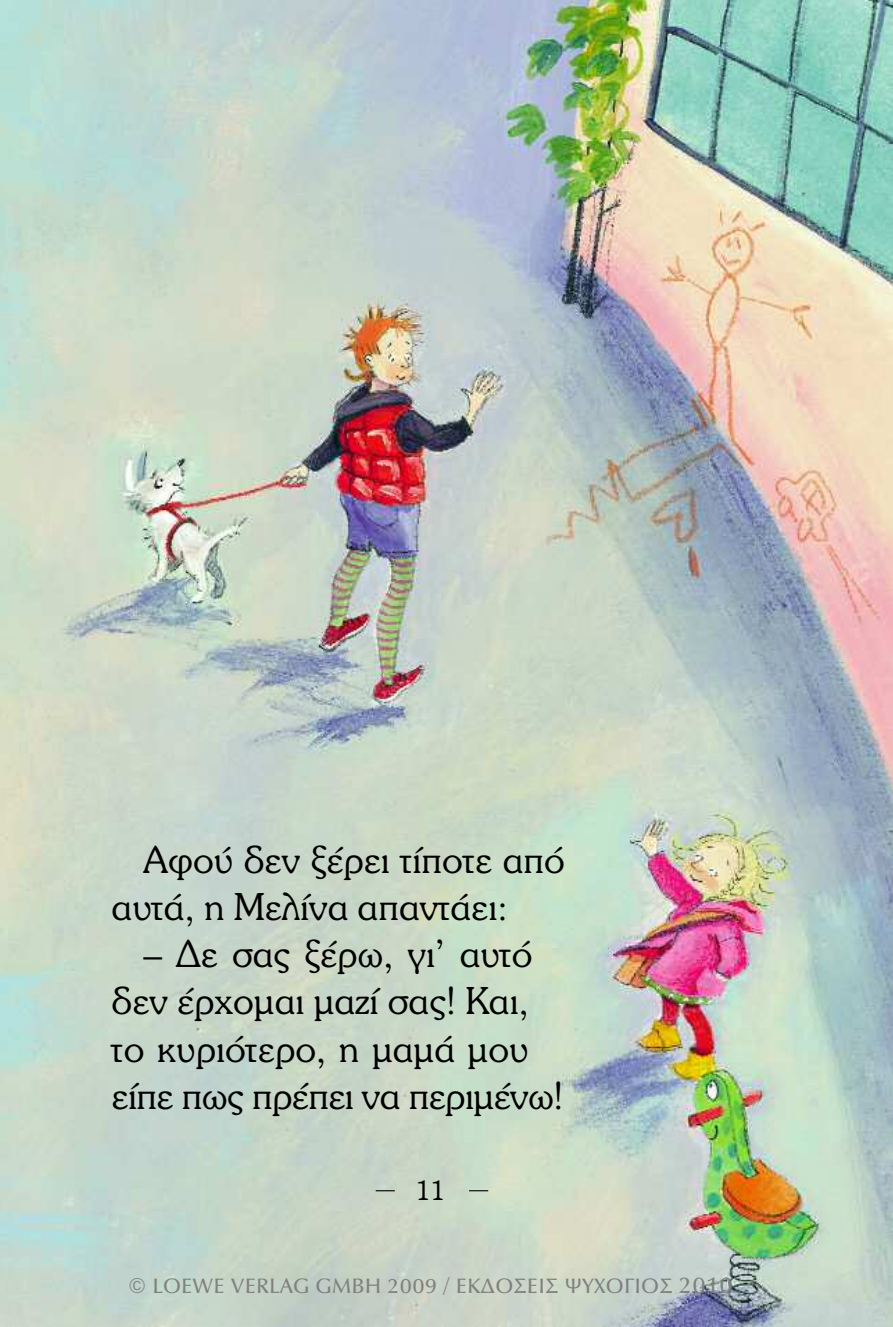
<style>
.page{position:relative;width:893px;height:1327px;background:#fff}
.page>*{position:absolute;margin:0;border:0;box-sizing:border-box;transform-origin:0 0}
.t1{font:300 40.5px/47.2px "UB Souvenir";color:#000}
.t2{font:300 29.25px "UB Souvenir";color:#000}
.t3{font:21.38px "UB Optima";letter-spacing:.04em;color:#808080}
.s1{font-size:23.62px}
</style>
<div class="page">
<img style="left:0;top:0;width:893px;height:1327px">
<svg style="left:376px;top:1190px;width:19px;height:1px"></svg>
<svg style="left:469px;top:1190px;width:19px;height:1px"></svg>
<p class="t1" style="left:112px;top:836px;width:455px;text-indent:32px">Αφού δεν ξέρει τίποτε από αυτά, η Μελίνα απαντάει:</p>
<p class="t1" style="left:112px;top:930px;width:454px;text-indent:32px">– ∆ε σας ξέρω, γι’ αυτό δεν έρχοµαι µαζί σας! Και, το κυριότερο, η µαµά µου είπε πως πρέπει να περιµένω!</p>
<p class="t2" style="left:416px;top:1175px;width:31px">11</p>
<p class="t3" style="left:128px;top:1274px;width:606px">© LOEWE VERLAG GMBH 2009 / ΕΚΔΟΣΕΙΣ ΨΥΧΟΓΙΟΣ <span class="s1">2010</span></p>
</div>
